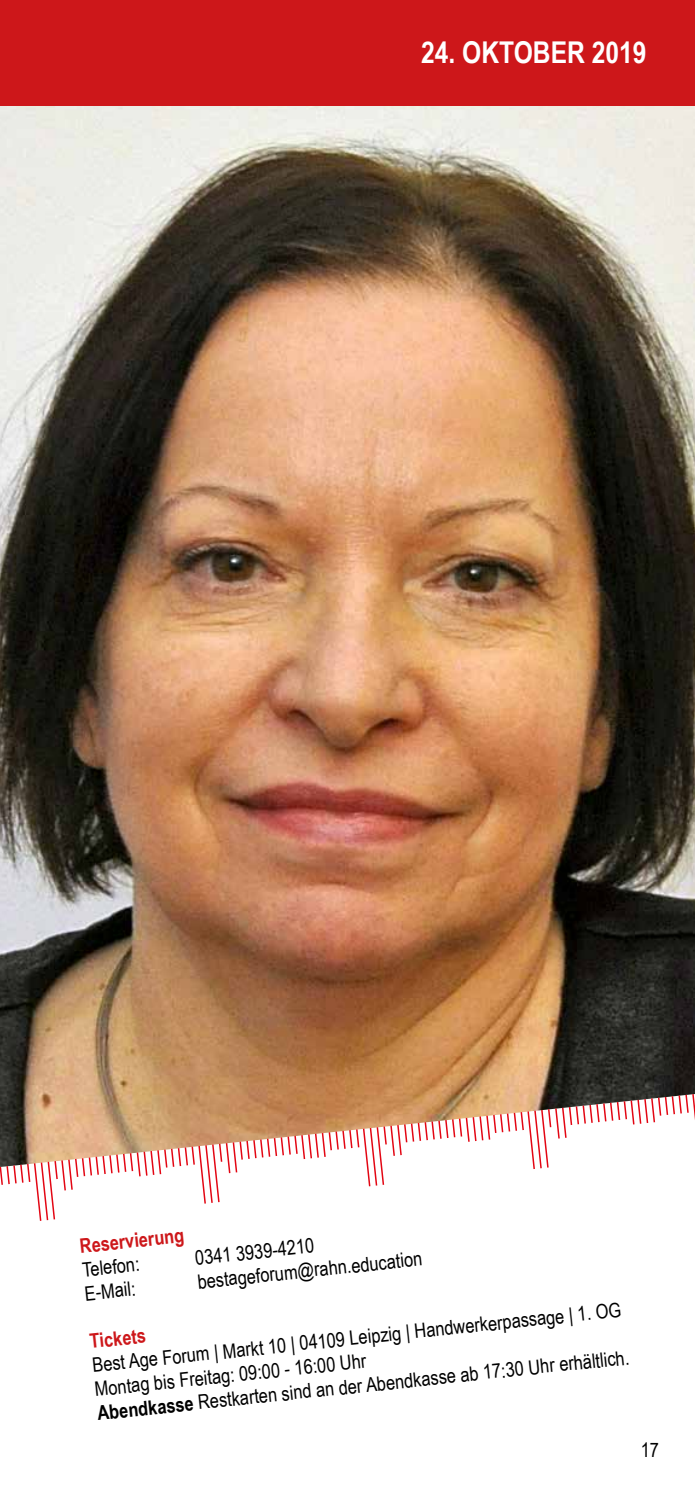
<style>
.page{position:relative;width:695px;height:1489px;background:#fff}
.page>*{position:absolute;margin:0;border:0;box-sizing:border-box;transform-origin:0 0}
.t1{font:700 30px "Arial Narrow";color:#fff}
.t2{font:20px/24px "Arial Narrow";color:#000}
.t3{font:700 20px "Arial Narrow";color:#cd171a}
.s1{font-weight:700}
</style>
<div class="page">
<img style="left:0;top:105px;width:694px;height:988px">
<div style="left:0;top:0;width:694px;height:105px;background:#cd171a"></div>
<svg style="left:0;top:1093px;width:694px;height:128px"></svg>
<h1 class="t1" style="left:421px;top:30px;width:227px">24. OKTOBER 2019</h1>
<p class="t3" style="left:78px;top:1230px;width:106px;rotate:-6deg">Reservierung</p>
<p class="t2" style="left:81px;top:1256px;width:59px;rotate:-6deg">Telefon:</p>
<p class="t2" style="left:194px;top:1244px;width:121px;rotate:-6deg">0341 3939-4210</p>
<p class="t2" style="left:196px;top:1268px;width:227px;rotate:-6deg">bestageforum@rahn.education</p>
<p class="t2" style="left:83px;top:1280px;width:53px;rotate:-6deg">E-Mail:</p>
<p class="t2" style="left:91px;top:1352px;width:536px;rotate:-6deg">Best Age Forum | Markt 10 | 04109 Leipzig | Handwerkerpassage | 1. OG<br>Montag bis Freitag: 09:00 - 16:00 Uhr<br><span class="s1">Abendkasse</span> Restkarten sind an der Abendkasse ab 17:30 Uhr erhältlich.</p>
<p class="t3" style="left:88px;top:1326px;width:58px;rotate:-6deg">Tickets</p>
<p class="t2" style="left:640px;top:1436px;width:20px">17</p>
</div>
